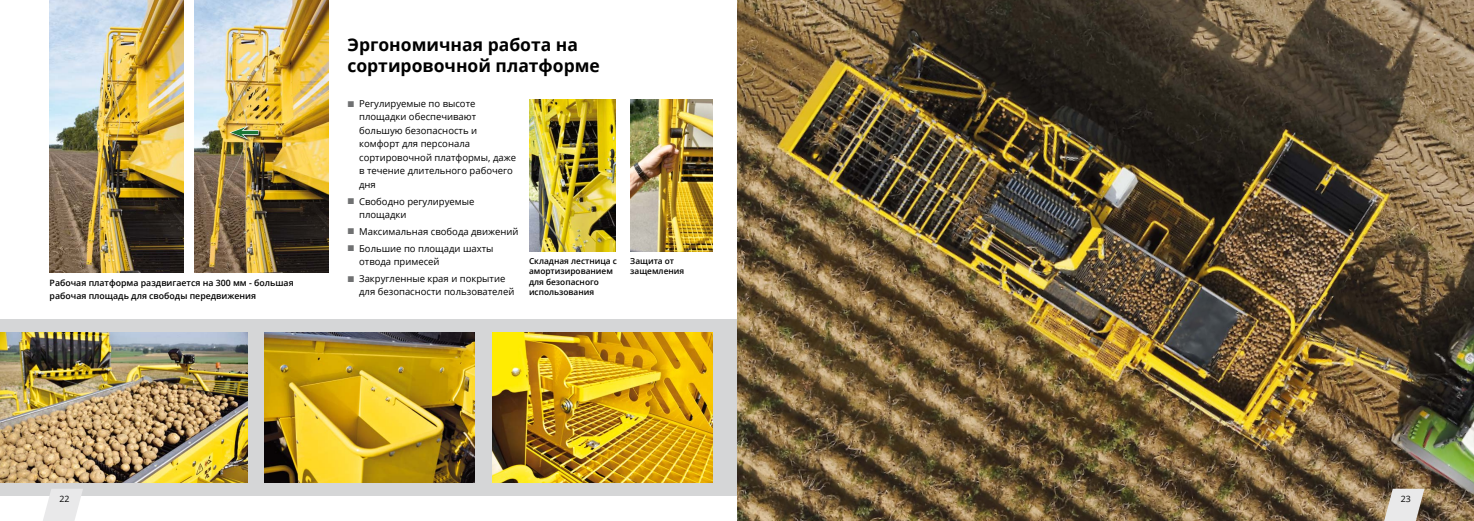
<style>
.page{position:relative;width:1474px;height:521px;background:#fff}
.page>*{position:absolute;margin:0;border:0;box-sizing:border-box;transform-origin:0 0}
.t1{font:700 17.5px/21.9px "Open Sans";color:#000}
.t2{font:9.54px/13.5px "Open Sans";color:#000}
.t3{font:600 8.75px/12.2px "Open Sans";color:#000}
.t4{font:8.75px "Open Sans";color:#000}
.t5{font:600 8.31px/10.5px "Open Sans";color:#000}
.s1{color:#707172}
</style>
<div class="page">
<img style="left:737px;top:0;width:736px;height:521px">
<img style="left:194px;top:0;width:134px;height:273px">
<img style="left:50px;top:0;width:134px;height:273px">
<div style="left:0;top:319px;width:737px;height:176px;background:#d5d6d7"></div>
<img style="left:265px;top:332px;width:209px;height:150px">
<img style="left:0;top:332px;width:247px;height:150px">
<img style="left:492px;top:332px;width:220px;height:150px">
<svg style="left:229px;top:125px;width:32px;height:17px"></svg>
<div style="left:240px;top:130px;width:18px;height:5px;background:#c6ddcd"></div>
<hr style="left:240px;top:131px;width:18px;height:3px;background:#1a7636">
<svg style="left:229px;top:125px;width:20px;height:15px"></svg>
<img style="left:529px;top:100px;width:86px;height:152px">
<img style="left:630px;top:100px;width:82px;height:152px">
<svg style="left:43px;top:489px;width:40px;height:32px"></svg>
<svg style="left:1383px;top:489px;width:41px;height:32px"></svg>
<p class="t3" style="left:50px;top:277px;width:246px">Рабочая платформа раздвигается на 300 мм - большая рабочая площадь для свободы передвижения</p>
<h1 class="t1" style="left:347px;top:33px;width:254px">Эргономичная работа на сортировочной платформе</h1>
<p class="t2" style="left:359px;top:96px;width:158px;text-indent:-11px"><span class="s1">■</span> Регулируемые по высоте площадки обеспечивают большую безопасность и комфорт для персонала сортировочной платформы, даже в течение длительного рабочего дня</p>
<p class="t2" style="left:359px;top:194px;width:117px;text-indent:-11px"><span class="s1">■</span> Свободно регулируемые площадки</p>
<p class="t2" style="left:348px;top:224px;width:172px"><span class="s1">■</span> Максимальная свобода движений</p>
<p class="t2" style="left:359px;top:241px;width:136px;text-indent:-11px"><span class="s1">■</span> Большие по площади шахты отвода примесей</p>
<p class="t2" style="left:359px;top:271px;width:157px;text-indent:-11px"><span class="s1">■</span> Закругленные края и покрытие для безопасности пользователей</p>
<p class="t5" style="left:529px;top:255px;width:89px">Складная лестница с амортизированием для безопасного использования</p>
<p class="t5" style="left:630px;top:255px;width:55px">Защита от защемления</p>
<p class="t4" style="left:59px;top:492px;width:12px">22</p>
<p class="t4" style="left:1400px;top:492px;width:12px">23</p>
</div>
